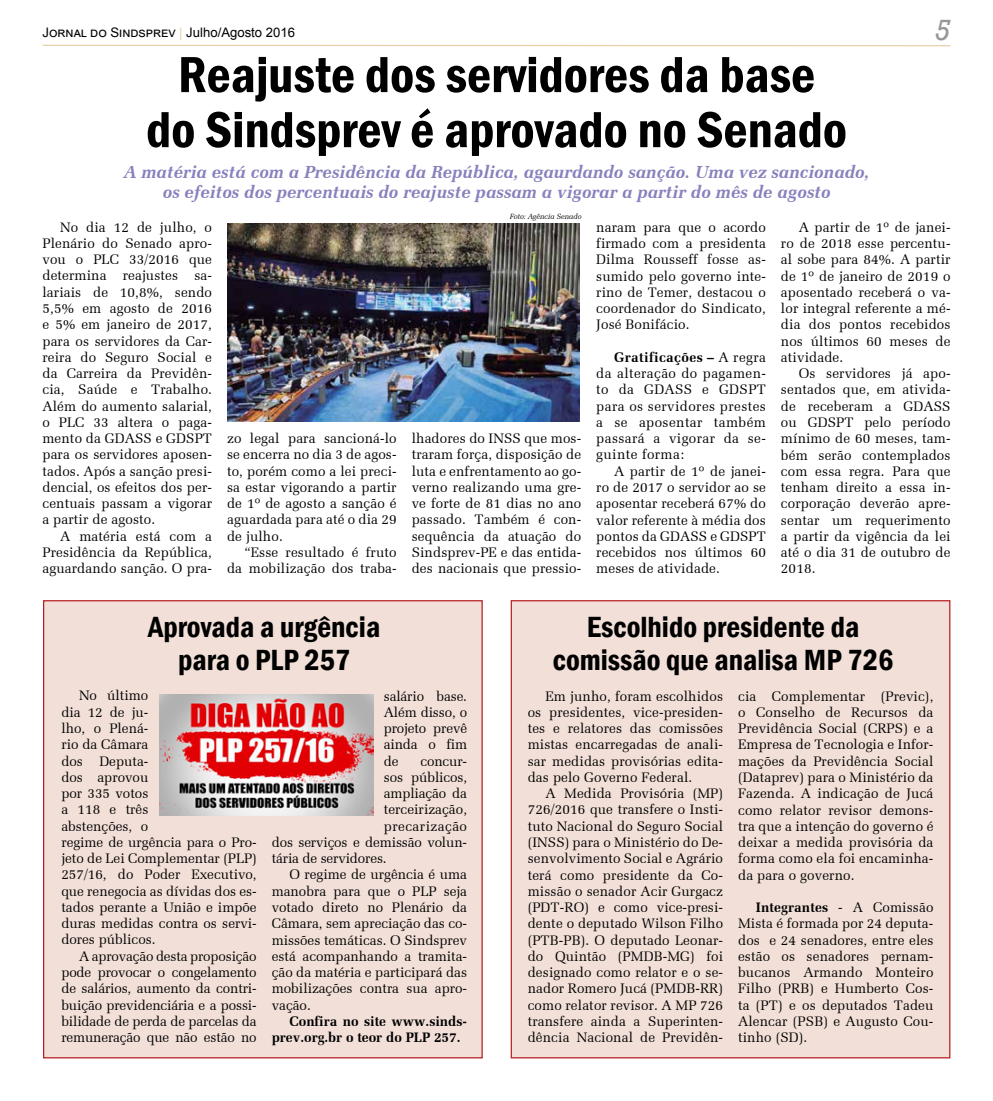
<style>
.page{position:relative;width:993px;height:1101px;background:#fff}
.page>*{position:absolute;margin:0;border:0;box-sizing:border-box;transform-origin:0 0}
.t1{font:600 condensed 52.5px/55px "Franklin Gothic";color:#000;text-align:center}
.t2{font:600 condensed 30px/32.5px "Franklin Gothic";color:#000;text-align:center}
.t3{font:italic 30px "Rockwell";color:#95979a}
.t4{font:italic 700 17.5px/20px "Zapf Elliptical 711 BT";color:#8781bd;text-align:center}
.t5{font:13.75px/16.2px "Zapf Elliptical 711 BT";letter-spacing:.01em;color:#000;text-align:justify}
.t6{font:13.75px "Zapf Elliptical 711 BT";letter-spacing:-.01em;color:#000}
.t7{font:700 13.75px/16.2px "Zapf Elliptical 711 BT";color:#000}
.t8{font:13.75px "Zapf Elliptical 711 BT";letter-spacing:.035em;color:#000}
.t9{font:13.12px "Arial";color:#000}
.t10{font:italic 7.5px "Zapf Elliptical 711 BT";color:#000}
.s1{color:#e8d0a9}
.s2{font-weight:700}
</style>
<div class="page">
<hr style="left:43px;top:45px;width:907px;height:1px;background:#e8d0a9">
<div style="left:43px;top:600px;width:439px;height:458px;background:#f2e0d8;border:1px solid #b51f24"></div>
<div style="left:510px;top:600px;width:440px;height:458px;background:#f2e0d8;border:1px solid #b51f24"></div>
<img style="left:227px;top:224px;width:352px;height:197px">
<img style="left:159px;top:694px;width:214px;height:121px">
<p class="t9" style="left:43px;top:23px;width:254px">Jornal do Sindsprev <span class="s1">|</span> Julho/Agosto 2016</p>
<h2 class="t3" style="left:934px;top:12px;width:17px">5</h2>
<h1 class="t1" style="left:146px;top:46px;width:702px">Reajuste dos servidores da base<br>do Sindsprev é aprovado no Senado</h1>
<p class="t4" style="left:124px;top:162px;width:747px">A matéria está com a Presidência da República, agaurdando sanção. Uma vez sancionado, os efeitos dos percentuais do reajuste passam a vigorar a partir do mês de agosto</p>
<p class="t5" style="left:42px;top:219px;width:171px;text-indent:18px">No dia 12 de julho, o Plenário do Senado apro&shy;vou o PLC 33/2016 que determina reajustes sa&shy;lariais de 10,8%, sendo 5,5% em agosto de 2016 e 5% em janeiro de 2017, para os servidores da Car&shy;reira do Seguro Social e da Carreira da Previdên&shy;cia, Saúde e Trabalho.<br>Além do aumento salarial, o PLC 33 altera o paga&shy;mento da GDASS e GDSPT para os servidores aposen&shy;tados. Após a sanção presi&shy;dencial, os efeitos dos per&shy;centuais passam a vigorar a partir de agosto.</p>
<p class="t5" style="left:42px;top:527px;width:171px;text-indent:18px">A matéria está com a Presidência da República, aguardando sanção. O pra-</p>
<p class="t5" style="left:227px;top:430px;width:171px">zo legal para sancioná-lo se encerra no dia 3 de agos&shy;to, porém como a lei preci&shy;sa estar vigorando a partir de 1º de agosto a sanção é aguardada para até o dia 29 de julho.</p>
<p class="t5" style="left:227px;top:544px;width:171px;text-align:right">“Esse resultado é fruto da mobilização dos traba-</p>
<p class="t10" style="left:509px;top:212px;width:73px">Foto: Agência Senado</p>
<p class="t5" style="left:411px;top:430px;width:171px">lhadores do INSS que mos&shy;traram força, disposição de luta e enfrentamento ao go&shy;verno realizando uma gre&shy;ve forte de 81 dias no ano passado. Também é con&shy;sequência da atuação do Sindsprev-PE e das entida&shy;des nacionais que pressio-</p>
<p class="t5" style="left:596px;top:219px;width:171px">naram para que o acordo firmado com a presidenta Dilma Rousseff fosse as&shy;sumido pelo governo inte&shy;rino de Temer, destacou o coordenador do Sindicato, José Bonifácio.</p>
<p class="t5" style="left:596px;top:349px;width:171px;text-indent:18px"><span class="s2">Gratificações –</span> A regra da alteração do pagamen&shy;to da GDASS e GDSPT para os servidores prestes a se aposentar também passará a vigorar da se&shy;guinte forma:</p>
<p class="t5" style="left:596px;top:462px;width:171px;text-indent:18px">A partir de 1º de janei&shy;ro de 2017 o servidor ao se aposentar receberá 67% do valor referente à média dos pontos da GDASS e GDSPT recebidos nos últimos 60 meses de atividade.</p>
<p class="t5" style="left:780px;top:219px;width:171px;text-indent:18px">A partir de 1º de janei&shy;ro de 2018 esse percentu&shy;al sobe para 84%. A partir de 1º de janeiro de 2019 o aposentado receberá o va&shy;lor integral referente a mé&shy;dia dos pontos recebidos nos últimos 60 meses de atividade.</p>
<p class="t5" style="left:780px;top:365px;width:171px;text-indent:18px">Os servidores já apo&shy;sentados que, em ativida&shy;de receberam a GDASS ou GDSPT pelo período mínimo de 60 meses, tam&shy;bém serão contemplados com essa regra. Para que tenham direito a essa in&shy;corporação deverão apre&shy;sentar um requerimento a partir da vigência da lei até o dia 31 de outubro de 2018.</p>
<h2 class="t2" style="left:148px;top:610px;width:234px">Aprovada a urgência para o PLP 257</h2>
<h2 class="t2" style="left:552px;top:610px;width:342px">Escolhido presidente da comissão que analisa MP 726</h2>
<p class="t5" style="left:61px;top:687px;width:197px;text-align:left;text-indent:18px">No último<br>dia 12 de ju-<br>lho, o Plená-<br>rio da Câmara<br>dos Deputa-<br>dos aprovou<br>por 335 votos<br>a 118 e três<br>abstenções, o<br>regime de urgência para o Pro&shy;jeto de Lei Complementar (PLP)<br>257/16, do Poder Executivo, que renegocia as dívidas dos es&shy;tados perante a União e impõe duras medidas contra os servi&shy;dores públicos.</p>
<p class="t5" style="left:61px;top:947px;width:197px;text-indent:18px">A aprovação desta proposição pode provocar o congelamento de salários, aumento da contri&shy;buição previdenciária e a possi&shy;bilidade de perda de parcelas da remuneração que não estão no</p>
<p class="t5" style="left:383px;top:687px;width:85px">salário base.<br>Além disso, o projeto prevê ainda o fim de</p>
<p class="t5" style="left:420px;top:752px;width:48px">concur-</p>
<p class="t6" style="left:383px;top:768px;width:85px">sos públicos,</p>
<p class="t6" style="left:383px;top:785px;width:85px">ampliação da</p>
<p class="t5" style="left:383px;top:801px;width:85px">terceirização,</p>
<p class="t8" style="left:383px;top:817px;width:85px">precarização</p>
<p class="t6" style="left:271px;top:833px;width:197px">dos serviços e demissão volun-</p>
<p class="t6" style="left:271px;top:850px;width:116px">tária de servidores.</p>
<p class="t5" style="left:289px;top:866px;width:179px">O regime de urgência é uma</p>
<p class="t5" style="left:271px;top:882px;width:197px">manobra para que o PLP seja</p>
<p class="t5" style="left:271px;top:898px;width:197px">votado direto no Plenário da</p>
<p class="t5" style="left:271px;top:915px;width:197px">Câmara, sem apreciação das co-</p>
<p class="t5" style="left:271px;top:931px;width:197px">missões temáticas. O Sindsprev</p>
<p class="t5" style="left:271px;top:947px;width:197px">está acompanhando a tramita-</p>
<p class="t5" style="left:271px;top:963px;width:197px">ção da matéria e participará das</p>
<p class="t5" style="left:271px;top:980px;width:197px">mobilizações contra sua apro-</p>
<p class="t5" style="left:271px;top:996px;width:41px">vação.</p>
<p class="t7" style="left:271px;top:1012px;width:197px;text-indent:18px">Confira no site www.sinds&shy;prev.org.br o teor do PLP 257.</p>
<p class="t5" style="left:527px;top:687px;width:197px;text-indent:18px">Em junho, foram escolhidos os presidentes, vice-presiden&shy;tes e relatores das comissões mistas encarregadas de anali&shy;sar medidas provisórias edita&shy;das pelo Governo Federal.</p>
<p class="t5" style="left:527px;top:785px;width:197px;text-indent:18px">A Medida Provisória (MP)<br>726/2016 que transfere o Insti&shy;tuto Nacional do Seguro Social (INSS) para o Ministério do De&shy;senvolvimento Social e Agrário terá como presidente da Co&shy;missão o senador Acir Gurgacz (PDT-RO) e como vice-presi&shy;dente o deputado Wilson Filho (PTB-PB). O deputado Leonar&shy;do Quintão (PMDB-MG) foi designado como relator e o se&shy;nador Romero Jucá (PMDB-RR) como relator revisor. A MP 726 transfere ainda a Superinten&shy;dência Nacional de Previdên-</p>
<p class="t5" style="left:737px;top:687px;width:197px">cia Complementar (Previc), o Conselho de Recursos da Previdência Social (CRPS) e a Empresa de Tecnologia e Infor&shy;mações da Previdência Social (Dataprev) para o Ministério da Fazenda. A indicação de Jucá como relator revisor demons&shy;tra que a intenção do governo é deixar a medida provisória da forma como ela foi encaminha&shy;da para o governo.</p>
<p class="t5" style="left:737px;top:899px;width:197px;text-indent:18px"><span class="s2">Integrantes</span> - A Comissão Mista é formada por 24 deputa&shy;dos e 24 senadores, entre eles estão os senadores pernam&shy;bucanos Armando Monteiro Filho (PRB) e Humberto Cos&shy;ta (PT) e os deputados Tadeu Alencar (PSB) e Augusto Cou&shy;tinho (SD).</p>
</div>
